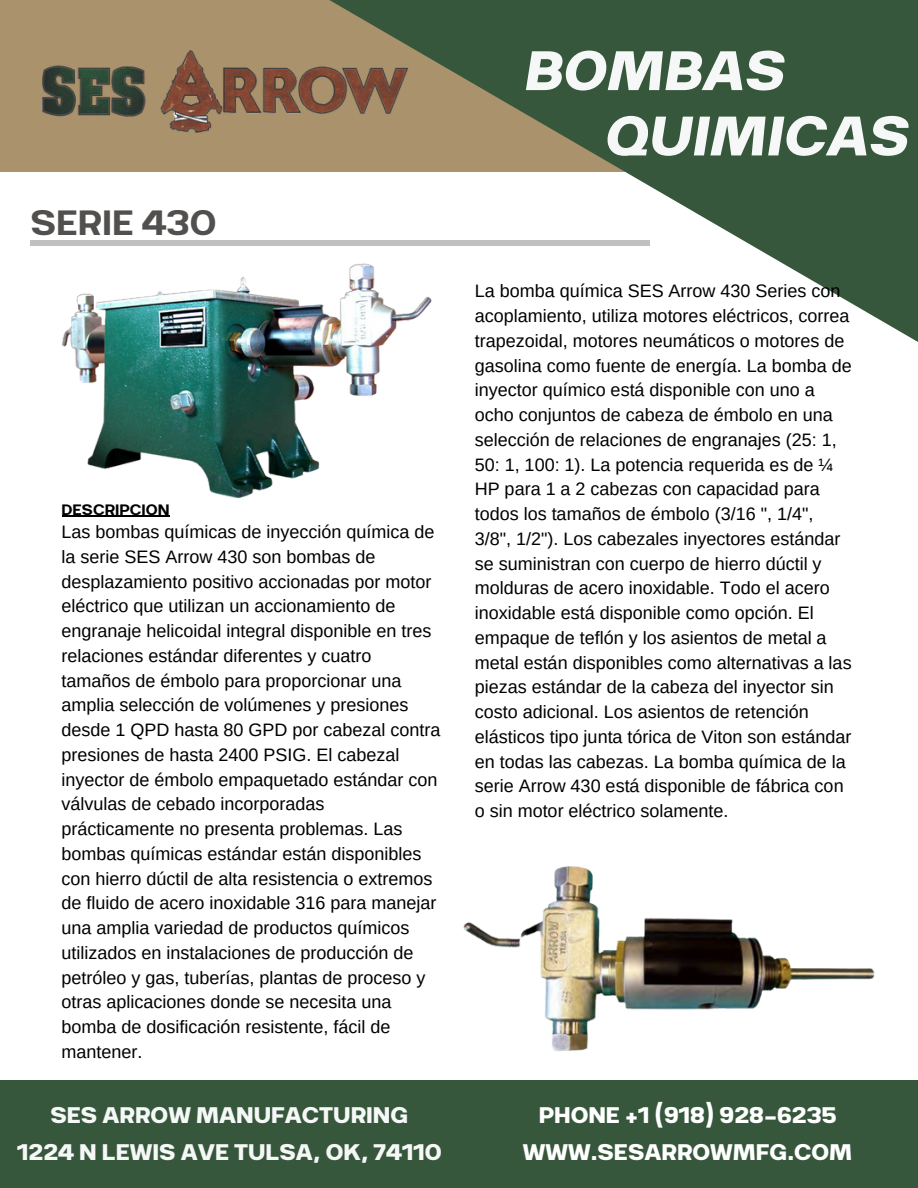
<style>
.page{position:relative;width:918px;height:1188px;background:#fff}
.page>*{position:absolute;margin:0;border:0;box-sizing:border-box;transform-origin:0 0}
.t1{font:italic 700 66.3px "Breul Grotesk A";color:#f6f8f8}
.t2{font:42px "Breul Grotesk A";color:#52504e}
.t3{font:700 27px "Breul Grotesk A";color:#f6f8f8}
.t4{font:700 27px "Breul Grotesk A";color:#fff}
.t5{font:18px/24.8px "Arimo";color:#000}
.t6{font:18px "Breul Grotesk A";color:#000}
</style>
<div class="page">
<div style="left:0;top:0;width:309px;height:172px;background:#aa926c"></div>
<svg style="left:309px;top:0;width:609px;height:342px;fill:#36573b"></svg>
<img style="left:42px;top:51px;width:367px;height:82px">
<div style="left:30px;top:240px;width:619px;height:6px;background:#c0c0c0"></div>
<hr style="left:62px;top:516px;width:108px;height:1px;background:#000">
<div style="left:0;top:1080px;width:918px;height:108px;background:#36573b"></div>
<img style="left:62px;top:263px;width:380px;height:236px">
<img style="left:463px;top:866px;width:412px;height:185px">
<p class="t2" style="left:30px;top:187px;width:188px">SERIE 430</p>
<p class="t6" style="left:62px;top:494px;width:110px">DESCRIPCION</p>
<p class="t5" style="left:62px;top:520px;width:380px">Las bombas químicas de inyección química de la serie SES Arrow 430 son bombas de desplazamiento positivo accionadas por motor eléctrico que utilizan un accionamiento de engranaje helicoidal integral disponible en tres relaciones estándar diferentes y cuatro tamaños de émbolo para proporcionar una amplia selección de volúmenes y presiones desde 1 QPD hasta 80 GPD por cabezal contra presiones de hasta 2400 PSIG. El cabezal inyector de émbolo empaquetado estándar con válvulas de cebado incorporadas prácticamente no presenta problemas. Las bombas químicas estándar están disponibles con hierro dúctil de alta resistencia o extremos de fluido de acero inoxidable 316 para manejar una amplia variedad de productos químicos utilizados en instalaciones de producción de petróleo y gas, tuberías, plantas de proceso y otras aplicaciones donde se necesita una bomba de dosificación resistente, fácil de mantener.</p>
<p class="t3" style="left:51px;top:1092px;width:359px">SES ARROW MANUFACTURING</p>
<p class="t3" style="left:17px;top:1129px;width:426px">1224 N LEWIS AVE TULSA, OK, 74110</p>
<p class="t1" style="left:523px;top:15px;width:262px">BOMBAS</p>
<p class="t1" style="left:603px;top:81px;width:306px">QUIMICAS</p>
<p class="t5" style="left:475px;top:279px;width:379px">La bomba química SES Arrow 430 Series con acoplamiento, utiliza motores eléctricos, correa trapezoidal, motores neumáticos o motores de gasolina como fuente de energía. La bomba de inyector químico está disponible con uno a ocho conjuntos de cabeza de émbolo en una selección de relaciones de engranajes (25: 1, 50: 1, 100: 1). La potencia requerida es de ¼ HP para 1 a 2 cabezas con capacidad para todos los tamaños de émbolo (3/16 ", 1/4", 3/8", 1/2"). Los cabezales inyectores estándar se suministran con cuerpo de hierro dúctil y molduras de acero inoxidable. Todo el acero inoxidable está disponible como opción. El empaque de teflón y los asientos de metal a metal están disponibles como alternativas a las piezas estándar de la cabeza del inyector sin costo adicional. Los asientos de retención elásticos tipo junta tórica de Viton son estándar en todas las cabezas. La bomba química de la serie Arrow 430 está disponible de fábrica con o sin motor eléctrico solamente.</p>
<p class="t4" style="left:539px;top:1092px;width:299px">PHONE +1 (918) 928-6235</p>
<p class="t4" style="left:523px;top:1129px;width:331px">WWW.SESARROWMFG.COM</p>
</div>
